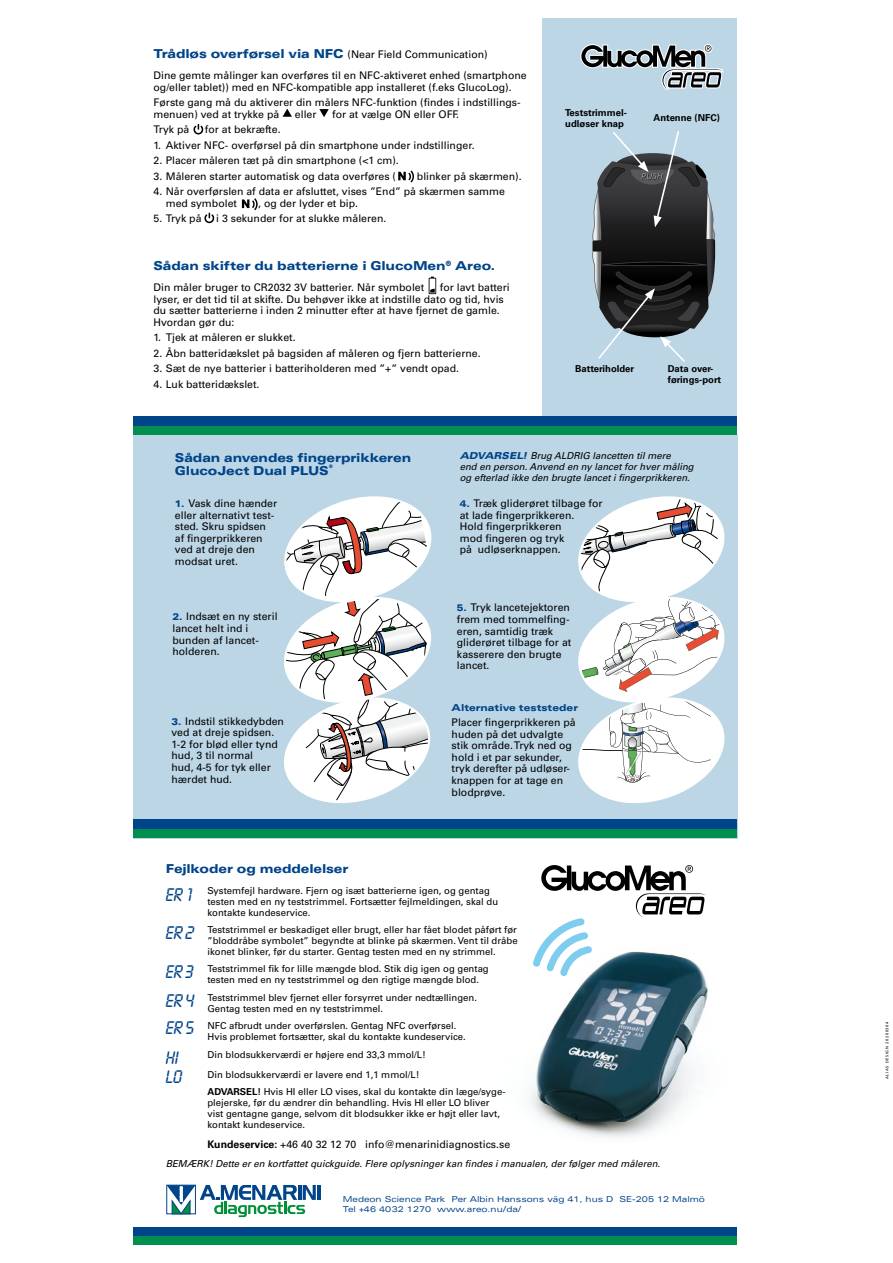
<style>
.page{position:relative;width:893px;height:1263px;background:#fff}
.page>*{position:absolute;margin:0;border:0;box-sizing:border-box;transform-origin:0 0}
.t1{font:19.05px/38.7px "Lcd";color:#004489}
.t2{font:900 expanded 12.3px/13.6px "Univers";letter-spacing:-.01em;color:#004489;scale:.95 1}
.t3{font:10.5px/11.6px "Univers";color:#000}
.t4{font:9.6px/10.9px "Univers";color:#000}
.t5{font:italic 9.6px/10.9px "Univers";color:#000}
.t6{font:900 expanded 9.6px "Univers";color:#004489;scale:.95 1}
.t7{font:700 9.45px/11.2px "Univers";color:#000}
.t8{font:expanded 8.25px/10.9px "Univers";color:#004489}
.t9{font:900 expanded 4.8px "Univers";color:#004489;scale:.95 1}
.t10{font:3.9px "Frutiger";letter-spacing:.17em;color:#000}
.s1{font-weight:900;font-stretch:expanded;font-size:12.3px;color:#004489}
.s2{font-style:inherit}
.s3{font-weight:900;font-stretch:expanded;font-size:9.6px;color:#004489}
.s4{font-weight:900;font-stretch:expanded;color:#004489}
.s5{font-weight:700}
</style>
<div class="page">
<img style="left:531px;top:1089px;width:132px;height:48px">
<img style="left:535px;top:976px;width:173px;height:148px">
<hr style="left:317px;top:1185px;width:3px;height:15px;background:#004489">
<svg style="left:167px;top:1185px;width:149px;height:32px"></svg>
<svg style="left:533px;top:865px;width:173px;height:111px"></svg>
<div style="left:133px;top:435px;width:604px;height:403px;background:#bcd6e6"></div>
<svg style="left:284px;top:496px;width:148px;height:307px"></svg>
<svg style="left:578px;top:496px;width:147px;height:307px"></svg>
<div style="left:133px;top:819px;width:604px;height:10px;background:#004489"></div>
<div style="left:133px;top:829px;width:604px;height:9px;background:#008f4f"></div>
<div style="left:133px;top:1227px;width:604px;height:9px;background:#004489"></div>
<div style="left:133px;top:1236px;width:604px;height:9px;background:#008f4f"></div>
<div style="left:543px;top:18px;width:194px;height:414px;background:#bcd6e6"></div>
<svg style="left:580px;top:44px;width:144px;height:45px"></svg>
<svg style="left:592px;top:131px;width:124px;height:231px"></svg>
<svg style="left:398px;top:170px;width:16px;height:12px"></svg>
<svg style="left:242px;top:198px;width:16px;height:12px"></svg>
<svg style="left:429px;top:277px;width:7px;height:17px"></svg>
<svg style="left:204px;top:213px;width:10px;height:10px"></svg>
<svg style="left:193px;top:124px;width:10px;height:10px"></svg>
<svg style="left:283px;top:109px;width:9px;height:8px"></svg>
<svg style="left:319px;top:109px;width:10px;height:8px"></svg>
<div style="left:133px;top:417px;width:604px;height:9px;background:#004489"></div>
<div style="left:133px;top:426px;width:604px;height:9px;background:#008f4f"></div>
<p class="t3" style="left:153px;top:43px;width:375px;line-height:21.3px"><span class="s1">Trådløs overførsel via NFC</span> (Near Field Communication)<br>Dine gemte målinger kan overføres til en NFC-aktiveret enhed (smartphone</p>
<p class="t3" style="left:153px;top:79px;width:369px;line-height:15.5px">og/eller tablet)) med en NFC-kompatible app installeret (f.eks GlucoLog).<br>Første gang må du aktiverer din målers NFC-funktion (findes i indstillings-</p>
<p class="t3" style="left:153px;top:108px;width:127px">menuen) ved at trykke på</p>
<p class="t3" style="left:295px;top:108px;width:23px">eller</p>
<p class="t3" style="left:332px;top:108px;width:128px">for at vælge ON eller OFF.</p>
<p class="t3" style="left:153px;top:124px;width:37px">Tryk på</p>
<p class="t3" style="left:205px;top:124px;width:77px">for at bekræfte.</p>
<p class="t3" style="left:153px;top:139px;width:323px">1. Aktiver NFC- overførsel på din smartphone under indstillinger.</p>
<p class="t3" style="left:153px;top:155px;width:247px">2. Placer måleren tæt på din smartphone (&lt;1 cm).</p>
<p class="t3" style="left:153px;top:170px;width:244px">3. Måleren starter automatisk og data overføres (</p>
<p class="t3" style="left:417px;top:170px;width:106px">blinker på skærmen).</p>
<p class="t3" style="left:166px;top:186px;width:341px;text-indent:-12px">4. Når overførslen af data er afsluttet, vises ”End” på skærmen samme med symbolet</p>
<p class="t3" style="left:258px;top:197px;width:101px">, og der lyder et bip.</p>
<p class="t3" style="left:153px;top:213px;width:50px">5. Tryk på</p>
<p class="t3" style="left:216px;top:213px;width:172px">i 3 sekunder for at slukke måleren.</p>
<p class="t2" style="left:153px;top:259px;width:361px">Sådan skifter du batterierne i GlucoMen<sup>®</sup> Areo.</p>
<p class="t3" style="left:153px;top:282px;width:272px">Din måler bruger to CR2032 3V batterier. Når symbolet</p>
<p class="t3" style="left:153px;top:282px;width:358px;text-indent:286px">for lavt batteri lyser, er det tid til at skifte. Du behøver ikke at indstille dato og tid, hvis du sætter batterierne i inden 2 minutter efter at have fjernet de gamle.<br>Hvordan gør du:</p>
<p class="t3" style="left:153px;top:332px;width:144px">1. Tjek at måleren er slukket.</p>
<p class="t3" style="left:153px;top:347px;width:329px">2. Åbn batteridækslet på bagsiden af måleren og fjern batterierne.</p>
<p class="t3" style="left:153px;top:363px;width:307px">3. Sæt de nye batterier i batteriholderen med ”+” vendt opad.</p>
<p class="t3" style="left:153px;top:378px;width:108px">4. Luk batteridækslet.</p>
<p class="t7" style="left:565px;top:107px;width:63px">Teststrimmel&shy;udløser knap</p>
<p class="t7" style="left:653px;top:112px;width:68px">Antenne (NFC)</p>
<p class="t7" style="left:575px;top:363px;width:60px">Batteriholder</p>
<p class="t7" style="left:668px;top:363px;width:55px">Data over&shy;førings-port</p>
<p class="t2" style="left:175px;top:450px;width:250px">Sådan anvendes fingerprikkeren<br>GlucoJect Dual <span class="s2">PLUS</span></p>
<p class="t9" style="left:329px;top:464px;width:5px">®</p>
<p class="t3" style="left:175px;top:497px;width:104px"><span class="s3">1.</span> Vask dine hænder eller alternativt test&shy;sted. Skru spidsen af fingerprikkeren ved at dreje den modsat uret.</p>
<p class="t3" style="left:172px;top:611px;width:107px"><span class="s3">2.</span> Indsæt en ny steril lancet helt ind i bunden af lancet&shy;holderen.</p>
<p class="t3" style="left:171px;top:715px;width:114px"><span class="s3">3.</span> Indstil stikkedybden ved at dreje spidsen.<br>1-2 for blød eller tynd hud, 3 til normal<br>hud, 4-5 for tyk eller hærdet hud.</p>
<p class="t5" style="left:460px;top:450px;width:236px"><span class="s4">ADVARSEL!</span> Brug ALDRIG lancetten til mere<br>end en person. Anvend en ny lancet for hver måling og efterlad ikke den brugte lancet i fingerprikkeren.</p>
<p class="t3" style="left:460px;top:497px;width:144px"><span class="s3">4.</span> Træk gliderøret tilbage for at lade fingerprikkeren.<br>Hold fingerprikkeren<br>mod fingeren og tryk<br>på udløserknappen.</p>
<p class="t3" style="left:457px;top:602px;width:116px"><span class="s3">5.</span> Tryk lancetejektoren frem med tommelfing&shy;eren, samtidig træk gliderøret tilbage for at kasserere den brugte lancet.</p>
<p class="t6" style="left:452px;top:701px;width:135px">Alternative teststeder</p>
<p class="t3" style="left:452px;top:716px;width:126px">Placer fingerprikkeren på huden på det udvalgte stik område. Tryk ned og hold i et par sekunder, tryk derefter på udløser&shy;knappen for at tage en blodprøve.</p>
<p class="t2" style="left:166px;top:862px;width:194px">Fejlkoder og meddelelser</p>
<h1 class="t1" style="left:166px;top:874px;width:30px;text-align:justify">ER 1<br>ER 2<br>ER 3</h1>
<h1 class="t1" style="left:166px;top:986px;width:30px;line-height:27.3px">ER 4<br>ER 5</h1>
<h1 class="t1" style="left:166px;top:1047px;width:18px;line-height:19.2px">HI<br>LO</h1>
<p class="t4" style="left:207px;top:885px;width:292px">Systemfejl hardware. Fjern og isæt batterierne igen, og gentag testen med en ny teststrimmel. Fortsætter fejlmeldingen, skal du kontakte kundeservice.</p>
<p class="t4" style="left:207px;top:924px;width:312px;text-align:justify">Teststrimmel er beskadiget eller brugt, eller har fået blodet påført før ”bloddråbe symbolet” begyndte at blinke på skærmen. Vent til dråbe ikonet blinker, før du starter. Gentag testen med en ny strimmel.</p>
<p class="t4" style="left:207px;top:964px;width:283px">Teststrimmel fik for lille mængde blod. Stik dig igen og gentag testen med en ny teststrimmel og den rigtige mængde blod.</p>
<p class="t4" style="left:207px;top:992px;width:271px">Teststrimmel blev fjernet eller forsyrret under nedtællingen.<br>Gentag testen med en ny teststrimmel.</p>
<p class="t4" style="left:207px;top:1020px;width:260px">NFC afbrudt under overførslen. Gentag NFC overførsel.<br>Hvis problemet fortsætter, skal du kontakte kundeservice.</p>
<p class="t4" style="left:207px;top:1044px;width:220px;line-height:20.2px">Din blodsukkerværdi er højere end 33,3 mmol/L!<br>Din blodsukkerværdi er lavere end 1,1 mmol/L!</p>
<p class="t4" style="left:207px;top:1086px;width:300px"><span class="s5">ADVARSEL!</span> Hvis HI eller LO vises, skal du kontakte din læge/syge&shy;plejerske, før du ændrer din behandling. Hvis HI eller LO bliver vist gentagne gange, selvom dit blodsukker ikke er højt eller lavt, kontakt kundeservice.</p>
<p class="t3" style="left:207px;top:1139px;width:304px"><span class="s5">Kundeservice:</span> +46 40 32 12 70 info@menarinidiagnostics.se</p>
<p class="t5" style="left:166px;top:1158px;width:496px">BEMÆRK! Dette er en kortfattet quickguide. Flere oplysninger kan findes i manualen, der følger med måleren.</p>
<p class="t8" style="left:343px;top:1193px;width:364px">Medeon Science Park Per Albin Hanssons väg 41, hus D SE-205 12 Malmö<br>Tel +46 4032 1270 www.areo.nu/da/</p>
<p class="t10" style="left:885px;top:1079px;width:59px;rotate:-90deg">ALIAS DESIGN 20200304</p>
</div>
